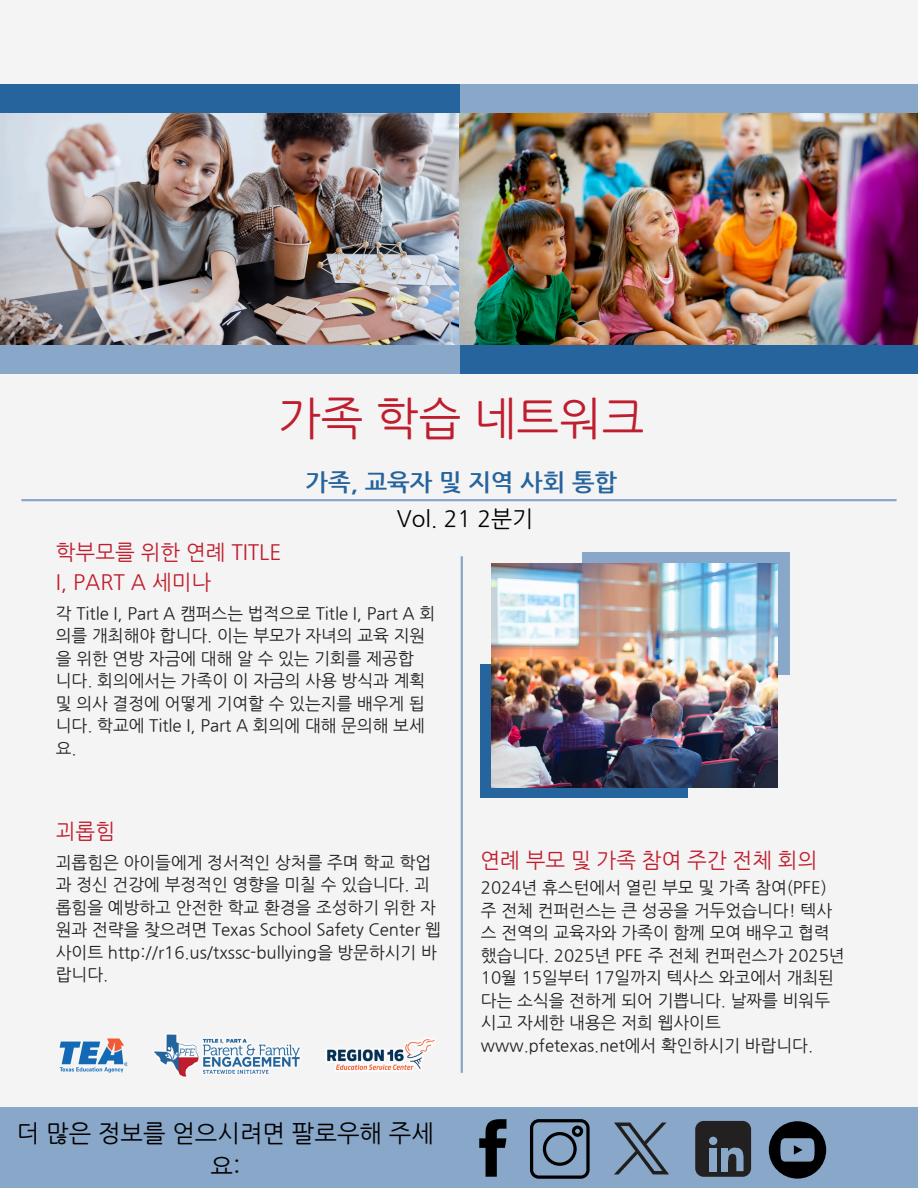
<style>
.page{position:relative;width:918px;height:1188px;background:#f4f4f4}
.page>*{position:absolute;margin:0;border:0;box-sizing:border-box;transform-origin:0 0}
.t1{font:45.3px "Nanum Gothic";color:#bf1e2e}
.t2{font:24px/32.7px "Nanum Gothic";color:#000;text-align:center}
.t3{font:700 24px "Nanum Gothic";color:#26649d}
.t4{font:22.5px "Nanum Gothic";color:#000}
.t5{font:21px/29.2px "Nanum Gothic";color:#bf1e2e}
.t6{font:16.8px/22.5px "Nanum Gothic";color:#22201e}
</style>
<div class="page">
<img style="left:459px;top:112px;width:459px;height:234px">
<img style="left:0;top:112px;width:459px;height:233px">
<div style="left:458px;top:84px;width:460px;height:28px;background:#89a7c8"></div>
<div style="left:458px;top:346px;width:460px;height:28px;background:#26649d"></div>
<div style="left:0;top:345px;width:460px;height:29px;background:#89a7c8"></div>
<div style="left:0;top:84px;width:460px;height:28px;background:#26649d"></div>
<div style="left:582px;top:552px;width:208px;height:123px;background:#89a7c8"></div>
<div style="left:480px;top:664px;width:208px;height:134px;background:#26649d"></div>
<img style="left:492px;top:563px;width:286px;height:224px">
<hr style="left:21px;top:499px;width:876px;height:2px;background:#89a7c8">
<hr style="left:461px;top:556px;width:2px;height:517px;background:#89a7c8">
<div style="left:0;top:1107px;width:918px;height:81px;background:#89a7c8"></div>
<svg style="left:479px;top:1119px;width:27px;height:57px"></svg>
<svg style="left:530px;top:1119px;width:60px;height:60px"></svg>
<img style="left:614px;top:1122px;width:55px;height:53px">
<div style="left:695px;top:1121px;width:56px;height:56px;background:#232021;border-radius:8px"></div>
<svg style="left:709px;top:1137px;width:8px;height:8px"></svg>
<div style="left:710px;top:1148px;width:7px;height:23px;background:#89a7c8"></div>
<div style="left:721px;top:1148px;width:7px;height:23px;background:#89a7c8"></div>
<svg style="left:728px;top:1147px;width:16px;height:24px"></svg>
<svg style="left:769px;top:1121px;width:57px;height:58px"></svg>
<img style="left:59px;top:1034px;width:376px;height:43px">
<h4 class="t1" style="left:278px;top:391px;width:368px">가족 학습 네트워크</h4>
<p class="t3" style="left:306px;top:468px;width:313px">가족, 교육자 및 지역 사회 통합</p>
<p class="t4" style="left:397px;top:505px;width:138px">Vol. 21 2분기</p>
<p class="t5" style="left:56px;top:538px;width:227px">학부모를 위한 연례 TITLE<br>I, PART A 세미나</p>
<p class="t6" style="left:56px;top:602px;width:381px">각 Title I, Part A 캠퍼스는 법적으로 Title I, Part A 회 의를 개최해야 합니다. 이는 부모가 자녀의 교육 지원 을 위한 연방 자금에 대해 알 수 있는 기회를 제공합 니다. 회의에서는 가족이 이 자금의 사용 방식과 계획 및 의사 결정에 어떻게 기여할 수 있는지를 배우게 됩 니다. 학교에 Title I, Part A 회의에 대해 문의해 보세 요.</p>
<h3 class="t5" style="left:56px;top:816px;width:61px">괴롭힘</h3>
<p class="t6" style="left:56px;top:851px;width:387px">괴롭힘은 아이들에게 정서적인 상처를 주며 학교 학업 과 정신 건강에 부정적인 영향을 미칠 수 있습니다. 괴 롭힘을 예방하고 안전한 학교 환경을 조성하기 위한 자 원과 전략을 찾으려면 Texas School Safety Center 웹 사이트 http://r16.us/txssc-bullying을 방문하시기 바 랍니다.</p>
<h4 class="t2" style="left:17px;top:1117px;width:419px">더 많은 정보를 얻으시려면 팔로우해 주세 요:</h4>
<h4 class="t5" style="left:480px;top:845px;width:339px">연례 부모 및 가족 참여 주간 전체 회의</h4>
<p class="t6" style="left:481px;top:876px;width:365px">2024년 휴스턴에서 열린 부모 및 가족 참여(PFE) 주 전체 컨퍼런스는 큰 성공을 거두었습니다! 텍사 스 전역의 교육자와 가족이 함께 모여 배우고 협력 했습니다. 2025년 PFE 주 전체 컨퍼런스가 2025년<br>10월 15일부터 17일까지 텍사스 와코에서 개최된 다는 소식을 전하게 되어 기쁩니다. 날짜를 비워두 시고 자세한 내용은 저희 웹사이트 www.pfetexas.net에서 확인하시기 바랍니다.</p>
</div>
